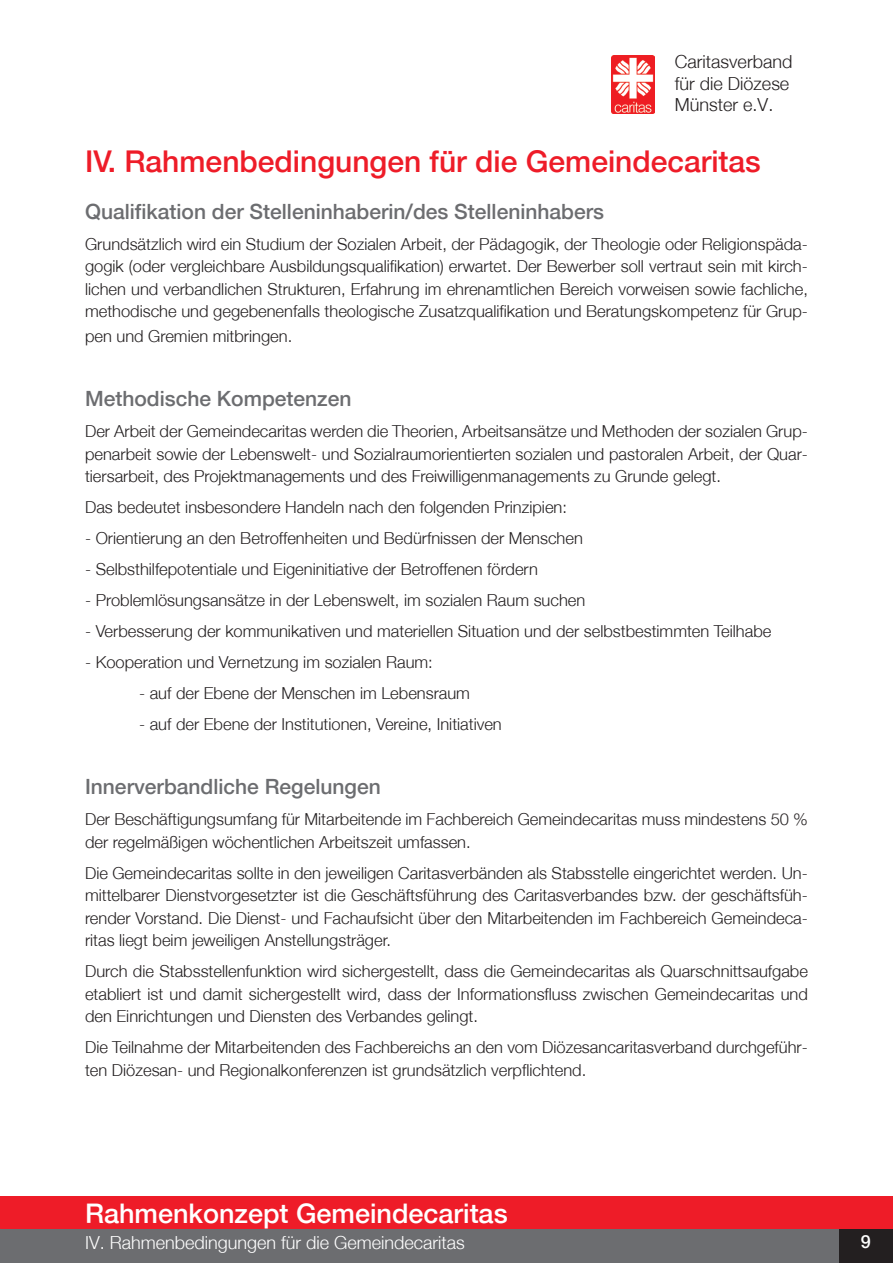
<style>
.page{position:relative;width:893px;height:1263px;background:#fff}
.page>*{position:absolute;margin:0;border:0;box-sizing:border-box;transform-origin:0 0}
.t1{font:500 30px "Helvetica Neue";color:#ee1c28}
.t2{font:500 27px "Helvetica Neue";color:#fff}
.t3{font:500 21px "Helvetica Neue";color:#6c6d70}
.t4{font:300 18px "Helvetica Neue";color:#fff}
.t5{font:300 18px/21.6px "Helvetica Neue";color:#231f20}
.t6{font:500 18px "Helvetica Neue";color:#fff}
.t7{font:300 16.5px/22.5px "Helvetica Neue";color:#231f20;text-align:justify}
</style>
<div class="page">
<img style="left:611px;top:55px;width:44px;height:58px">
<div style="left:0;top:1196px;width:893px;height:33px;background:#ee1c28"></div>
<div style="left:0;top:1229px;width:893px;height:34px;background:#6c6d70"></div>
<div style="left:839px;top:1229px;width:54px;height:34px;background:#231f20"></div>
<p class="t5" style="left:675px;top:51px;width:119px">Caritasverband für die Diözese<br>Münster e.V.</p>
<p class="t1" style="left:85px;top:144px;width:677px">IV. Rahmenbedingungen für die Gemeindecaritas</p>
<p class="t3" style="left:85px;top:199px;width:520px">Qualifikation der Stelleninhaberin/des Stelleninhabers</p>
<p class="t7" style="left:85px;top:232px;width:724px">Grundsätzlich wird ein Studium der Sozialen Arbeit, der Pädagogik, der Theologie oder Religionspäda&shy;gogik (oder vergleichbare Ausbildungsqualifikation) erwartet. Der Bewerber soll vertraut sein mit kirch&shy;lichen und verbandlichen Strukturen, Erfahrung im ehrenamtlichen Bereich vorweisen sowie fachliche, methodische und gegebenenfalls theologische Zusatzqualifikation und Beratungskompetenz für Grup-</p>
<p class="t7" style="left:85px;top:325px;width:209px">pen und Gremien mitbringen.</p>
<p class="t3" style="left:85px;top:386px;width:268px">Methodische Kompetenzen</p>
<p class="t7" style="left:85px;top:420px;width:724px">Der Arbeit der Gemeindecaritas werden die Theorien, Arbeitsansätze und Methoden der sozialen Grup&shy;penarbeit sowie der Lebenswelt- und Sozialraumorientierten sozialen und pastoralen Arbeit, der Quar&shy;tiersarbeit, des Projektmanagements und des Freiwilligenmanagements zu Grunde gelegt.</p>
<p class="t7" style="left:85px;top:496px;width:483px">Das bedeutet insbesondere Handeln nach den folgenden Prinzipien:</p>
<p class="t7" style="left:85px;top:527px;width:499px">- Orientierung an den Betroffenheiten und Bedürfnissen der Menschen</p>
<p class="t7" style="left:85px;top:558px;width:454px">- Selbsthilfepotentiale und Eigeninitiative der Betroffenen fördern</p>
<p class="t7" style="left:85px;top:589px;width:502px">- Problemlösungsansätze in der Lebenswelt, im sozialen Raum suchen</p>
<p class="t7" style="left:85px;top:620px;width:688px">- Verbesserung der kommunikativen und materiellen Situation und der selbstbestimmten Teilhabe</p>
<p class="t7" style="left:85px;top:651px;width:349px">- Kooperation und Vernetzung im sozialen Raum:</p>
<p class="t7" style="left:139px;top:682px;width:332px">- auf der Ebene der Menschen im Lebensraum</p>
<p class="t7" style="left:139px;top:713px;width:364px">- auf der Ebene der Institutionen, Vereine, Initiativen</p>
<p class="t3" style="left:85px;top:774px;width:297px">Innerverbandliche Regelungen</p>
<p class="t7" style="left:85px;top:808px;width:724px">Der Beschäftigungsumfang für Mitarbeitende im Fachbereich Gemeindecaritas muss mindestens 50 % der regelmäßigen wöchentlichen Arbeitszeit umfassen.</p>
<p class="t7" style="left:85px;top:861px;width:724px">Die Gemeindecaritas sollte in den jeweiligen Caritasverbänden als Stabsstelle eingerichtet werden. Un&shy;mittelbarer Dienstvorgesetzter ist die Geschäftsführung des Caritasverbandes bzw. der geschäftsfüh&shy;render Vorstand. Die Dienst- und Fachaufsicht über den Mitarbeitenden im Fachbereich Gemeindeca&shy;ritas liegt beim jeweiligen Anstellungsträger.</p>
<p class="t7" style="left:85px;top:960px;width:724px">Durch die Stabsstellenfunktion wird sichergestellt, dass die Gemeindecaritas als Quarschnittsaufgabe etabliert ist und damit sichergestellt wird, dass der Informationsfluss zwischen Gemeindecaritas und den Einrichtungen und Diensten des Verbandes gelingt.</p>
<p class="t7" style="left:85px;top:1036px;width:724px">Die Teilnahme der Mitarbeitenden des Fachbereichs an den vom Diözesancaritasverband durchgeführ&shy;ten Diözesan- und Regionalkonferenzen ist grundsätzlich verpflichtend.</p>
<h2 class="t2" style="left:85px;top:1198px;width:424px">Rahmenkonzept Gemeindecaritas</h2>
<p class="t4" style="left:85px;top:1231px;width:381px">IV. Rahmenbedingungen für die Gemeindecaritas</p>
<p class="t6" style="left:861px;top:1231px;width:12px">9</p>
</div>
